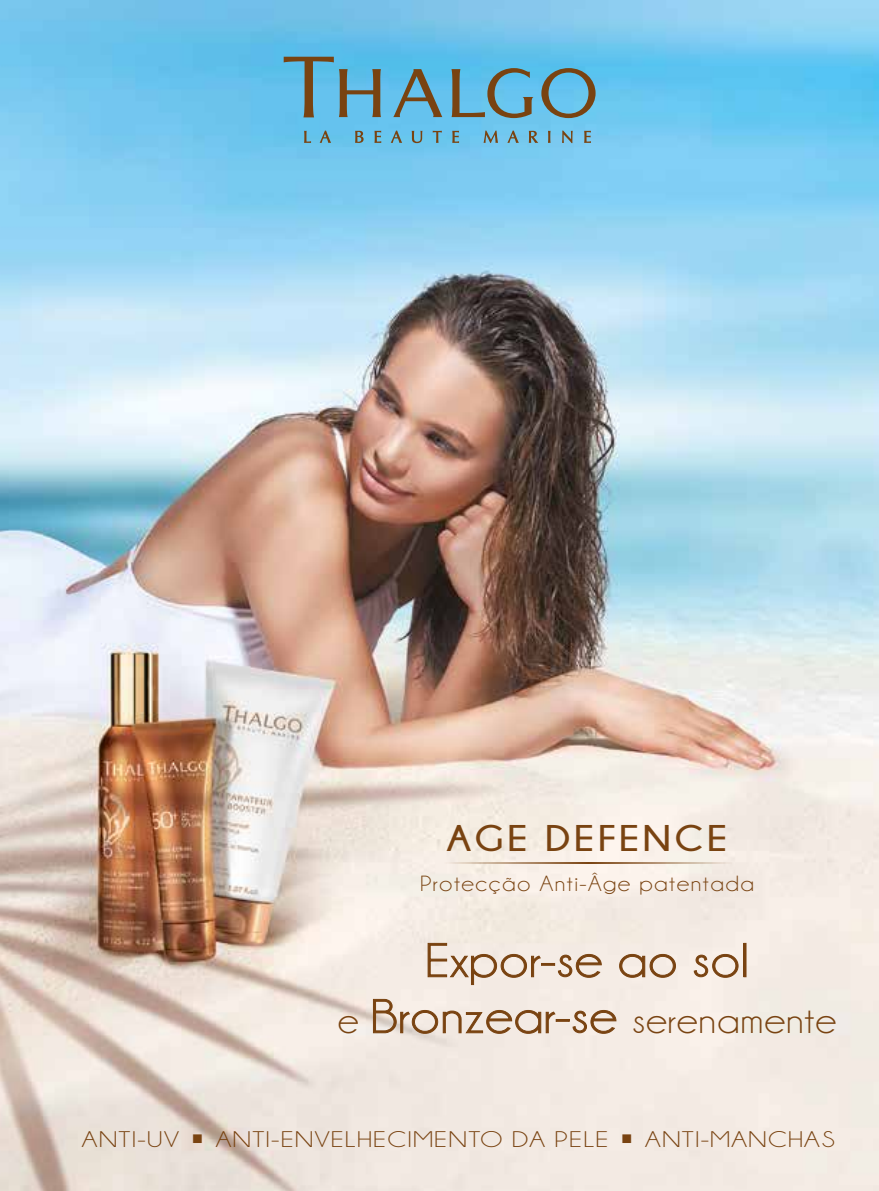
<style>
.page{position:relative;width:879px;height:1191px;background:#fff}
.page>*{position:absolute;margin:0;border:0;box-sizing:border-box;transform-origin:0 0}
.t1{font:48.2px "Champagne&Limousines";letter-spacing:.02em;color:#794311;scale:1.11 1}
.t2{font:37px "Champagne&Limousines";letter-spacing:.02em;color:#794311;scale:1.11 1}
.t3{font:700 37px "Champagne&Limousines";letter-spacing:.09em;color:#794311;scale:1.11 1}
.t4{font:22.8px "Champagne&Limousines";letter-spacing:.04em;color:#794311;scale:1.25 1}
.t5{font:22.2px "Champagne&Limousines";letter-spacing:.06em;color:#794311;scale:1.11 1}
.s1{font-size:48.2px}
.s2{font-family:"Lucida Sans";font-size:28.6px}
</style>
<div class="page">
<img style="left:0;top:0;width:879px;height:1191px">
<svg style="left:304px;top:130px;width:287px;height:13px;background:#6eaec6"></svg>
<svg style="left:284px;top:57px;width:97px;height:60px;background:#659fb2"></svg>
<svg style="left:393px;top:69px;width:49px;height:48px;background:#669cae"></svg>
<svg style="left:451px;top:68px;width:83px;height:50px;background:#689fb1"></svg>
<svg style="left:541px;top:68px;width:54px;height:50px;background:#6a9dac"></svg>
<hr style="left:442px;top:862px;width:289px;height:2px;background:#794311">
<svg style="left:428px;top:943px;width:173px;height:41px;background:#e4d5c8"></svg>
<svg style="left:619px;top:954px;width:56px;height:23px"></svg>
<svg style="left:694px;top:954px;width:44px;height:23px"></svg>
<svg style="left:373px;top:999px;width:243px;height:34px;background:#e0d0c2"></svg>
<h2 class="t3" style="left:447px;top:818px;width:254px">AGE DEFENCE</h2>
<p class="t5" style="left:420px;top:872px;width:302px">Protecção Anti-Âge patentada</p>
<h1 class="t1" style="left:425px;top:936px;width:293px">Expor-se ao sol</h1>
<h2 class="t2" style="left:338px;top:1001px;width:451px">e <span class="s1">Bronzear-se</span> serenamente</h2>
<p class="t4" style="left:82px;top:1128px;width:604px">Anti-UV <span class="s2">•</span> Anti-Enve lhecimento DA PELE <span class="s2">•</span> Anti-Manchas</p>
</div>
